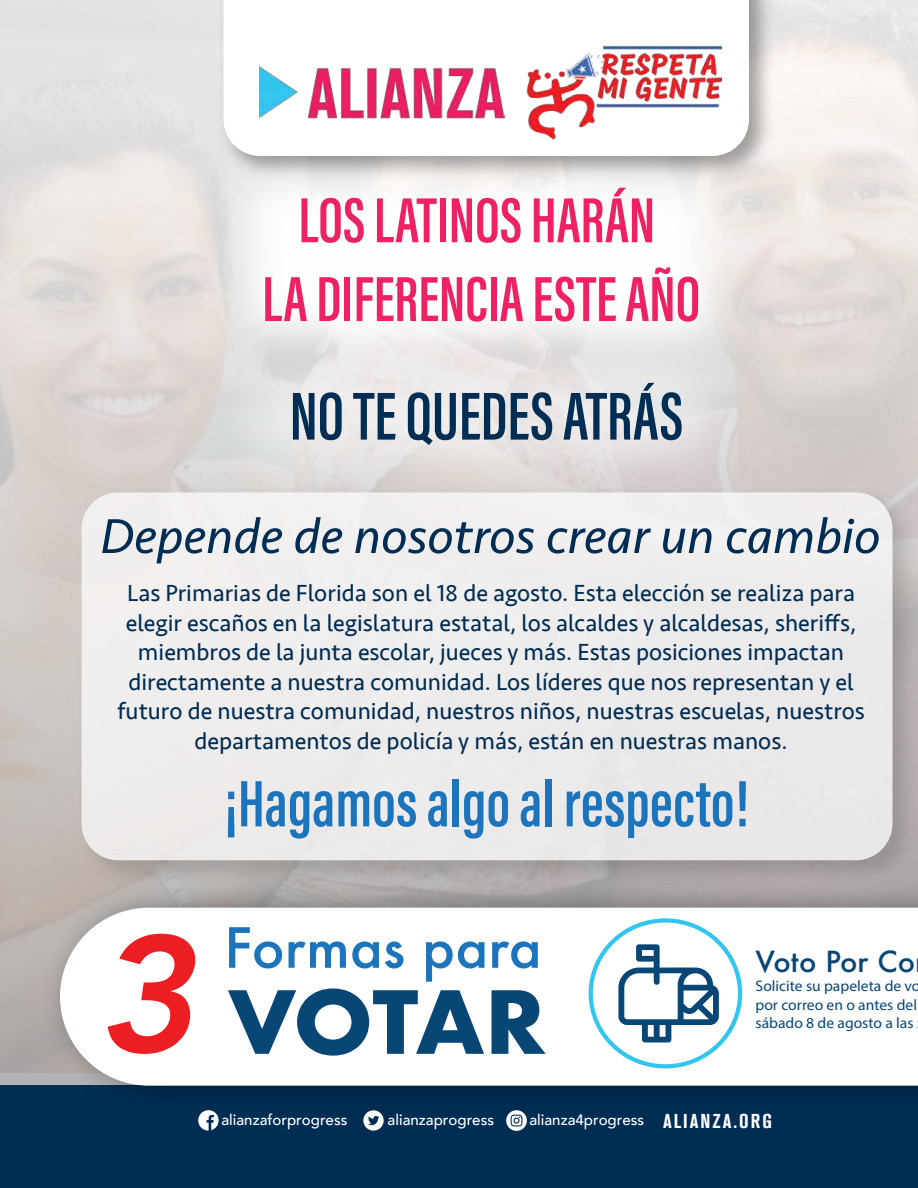
<style>
.page{position:relative;width:918px;height:1188px;background:#fff}
.page>*{position:absolute;margin:0;border:0;box-sizing:border-box;transform-origin:0 0}
.t1{font:italic 800 164.25px "Avenir";color:#ed1d24}
.t2{font:700 84.3px "Futura";letter-spacing:-.02em;color:#084676}
.t3{font:600 69.75px "Acumin Pro Extra Cond";color:#002d54}
.t4{font:600 67.65px "Acumin Pro Extra Cond";color:#1c75bc}
.t5{font:600 65.7px/78.8px "Acumin Pro Extra Cond";color:#ee2163;text-align:center}
.t6{font:600 59.25px "Acumin Pro Extra Cond";color:#002d54}
.t7{font:600 55.05px "Acumin Pro Extra Cond";color:#ee2163}
.t8{font:500 53.85px "Futura";color:#1c75bc}
.t9{font:italic 50.7px "Seravek";color:#002d54}
.t10{font:500 28.35px "Futura";color:#084676}
.t11{font:24px/29.5px "Seravek";color:#002d54;text-align:center}
.t12{font:15.3px/18.3px "Myriad Pro";color:#084676}
.t13{font:500 15.15px "Avenir";color:#fff}
.s1{font-family:"Akzidenz Grotesk BQ";font-weight:700;font-stretch:condensed;font-size:19.95px}
</style>
<div class="page">
<img style="left:70px;top:481px;width:848px;height:388px">
<div style="left:82px;top:492px;width:811px;height:368px;background:#eeecec;border-radius:37px"></div>
<img style="left:260px;top:66px;width:245px;height:53px">
<div style="left:0;top:1086px;width:918px;height:102px;background:#002d54"></div>
<svg style="left:364px;top:1124px;width:19px;height:7px"></svg>
<svg style="left:199px;top:1124px;width:19px;height:7px"></svg>
<svg style="left:506px;top:1124px;width:21px;height:7px"></svg>
<img style="left:32px;top:869px;width:886px;height:255px">
<svg style="left:60px;top:908px;width:858px;height:178px"></svg>
<svg style="left:618px;top:944px;width:101px;height:98px"></svg>
<div style="left:589px;top:918px;width:153px;height:150px;border:4px solid #31c5f0;border-radius:50%"></div>
<img style="left:200px;top:132px;width:562px;height:190px">
<img style="left:527px;top:45px;width:195px;height:94px">
<h3 class="t5" style="left:604px;top:172px;width:28px">´</h3>
<h3 class="t5" style="left:262px;top:180px;width:440px">LOS LATINOS HARAN<br>LA DIFERENCIA ESTE ANO</h3>
<h3 class="t5" style="left:650px;top:250px;width:28px">˜</h3>
<h3 class="t7" style="left:387px;top:265px;width:24px">´</h3>
<h3 class="t6" style="left:635px;top:369px;width:25px">´</h3>
<h3 class="t3" style="left:290px;top:374px;width:395px">NO TE QUEDES ATRAS</h3>
<h3 class="t9" style="left:100px;top:496px;width:781px">Depende de nosotros crear un cambio</h3>
<p class="t11" style="left:117px;top:578px;width:749px">Las Primarias de Florida son el 18 de agosto. Esta elección se realiza para elegir escaños en la legislatura estatal, los alcaldes y alcaldesas, sheriffs, miembros de la junta escolar, jueces y más. Estas posiciones impactan directamente a nuestra comunidad. Los líderes que nos representan y el futuro de nuestra comunidad, nuestros niños, nuestras escuelas, nuestros departamentos de policía y más, están en nuestras manos.</p>
<h3 class="t4" style="left:226px;top:762px;width:525px">¡Hagamos algo al respecto!</h3>
<h1 class="t1" style="left:96px;top:898px;width:101px">3</h1>
<h3 class="t8" style="left:224px;top:911px;width:319px">Formas para</h3>
<p class="t10" style="left:756px;top:942px;width:161px">Voto Por Co</p>
<h2 class="t2" style="left:228px;top:961px;width:319px">VOTAR</h2>
<p class="t12" style="left:756px;top:977px;width:166px">Solicite su papeleta de vo por correo en o antes del</p>
<p class="t12" style="left:756px;top:1013px;width:160px">sábado 8 de agosto a las</p>
<p class="t13" style="left:221px;top:1106px;width:128px">alianzaforprogress</p>
<p class="t13" style="left:388px;top:1106px;width:108px">alianzaprogress</p>
<p class="t13" style="left:529px;top:1106px;width:244px">alianza4progress <span class="s1">ALIANZA.ORG</span></p>
</div>
